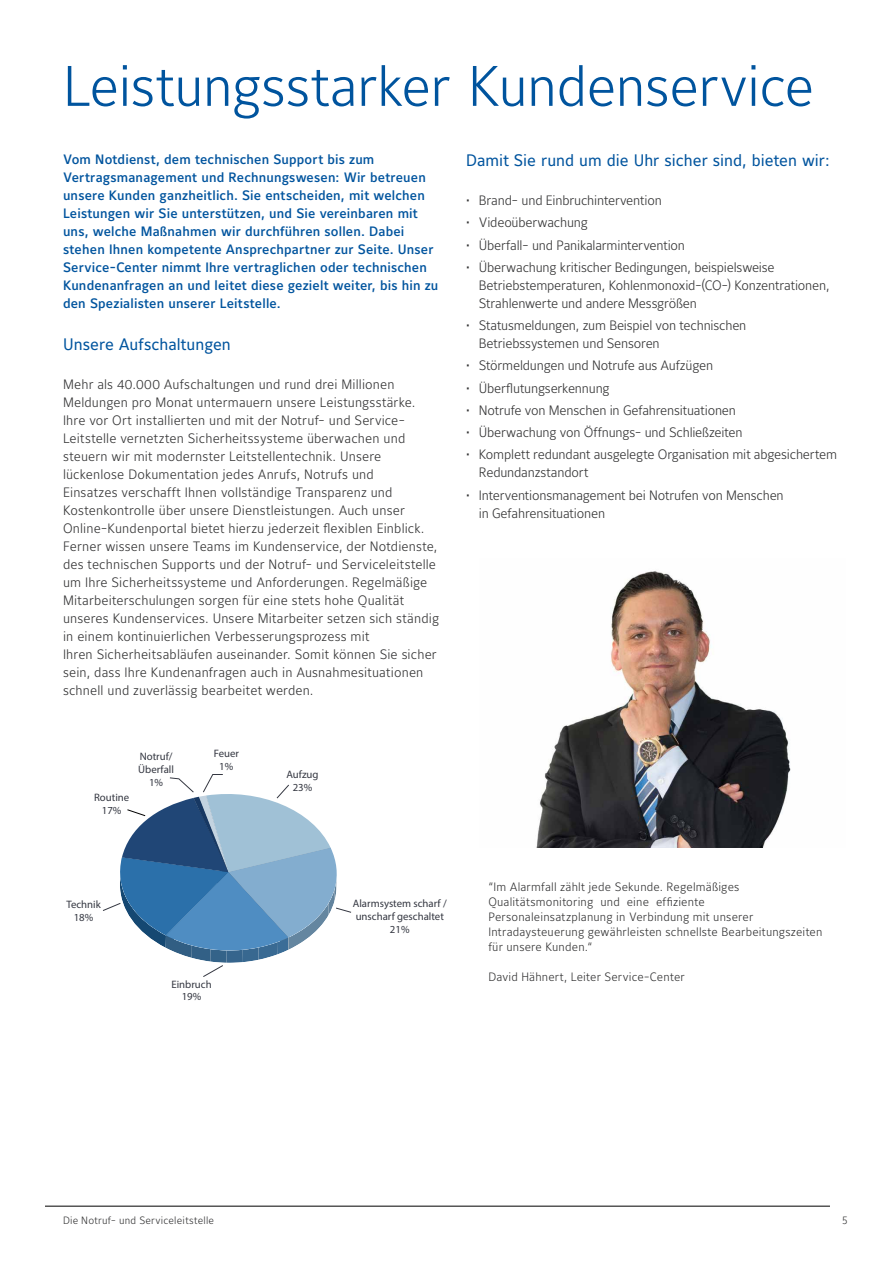
<style>
.page{position:relative;width:893px;height:1263px;background:#fff}
.page>*{position:absolute;margin:0;border:0;box-sizing:border-box;transform-origin:0 0}
.t1{font:300 56.55px "Maurea Jci Lf ML";letter-spacing:-.01em;color:#00549e}
.t2{font:16.5px "Maurea Jci Lf ML";color:#00549e}
.t3{font:300 13.5px/18px "Maurea Jci Lf ML";letter-spacing:.01em;color:#333334}
.t4{font:300 13.5px/18px "Maurea Jci Lf ML";letter-spacing:-.015em;color:#333334}
.t5{font:500 13.5px/18px "Maurea Jci Lf ML";letter-spacing:.01em;color:#00549e}
.t6{font:300 12px/15px "Maurea Jci Lf ML";letter-spacing:.015em;color:#333334}
.t7{font:10.8px/12.9px "Myriad Pro";color:#343741;text-align:center}
.t8{font:300 10.5px "Maurea Jci Lf ML";letter-spacing:.02em;color:#333334}
.t9{font:300 10.5px "Maurea Jci Tf ML";color:#333334}
</style>
<div class="page">
<img style="left:536px;top:571px;width:255px;height:276px">
<svg style="left:103px;top:774px;width:249px;height:203px"></svg>
<hr style="left:45px;top:1206px;width:785px;height:1px;background:#000">
<h1 class="t1" style="left:63px;top:51px;width:753px">Leistungsstarker Kundenservice</h1>
<p class="t5" style="left:63px;top:150px;width:377px">Vom Notdienst, dem technischen Support bis zum Vertragsmanagement und Rechnungswesen: Wir betreuen unsere Kunden ganzheitlich. Sie entscheiden, mit welchen Leistungen wir Sie unterstützen, und Sie vereinbaren mit uns, welche Maßnahmen wir durchführen sollen. Dabei stehen Ihnen kompetente Ansprechpartner zur Seite. Unser Service-Center nimmt Ihre vertraglichen oder technischen Kundenanfragen an und leitet diese gezielt weiter, bis hin zu den Spezialisten unserer Leitstelle.</p>
<p class="t2" style="left:63px;top:334px;width:169px">Unsere Aufschaltungen</p>
<p class="t3" style="left:63px;top:375px;width:378px">Mehr als 40.000 Aufschaltungen und rund drei Millionen Meldungen pro Monat untermauern unsere Leistungsstärke.<br>Ihre vor Ort installierten und mit der Notruf- und Service-Leitstelle vernetzten Sicherheitssysteme überwachen und steuern wir mit modernster Leitstellentechnik. Unsere lückenlose Dokumentation jedes Anrufs, Notrufs und<br>Einsatzes verschafft Ihnen vollständige Transparenz und Kostenkontrolle über unsere Dienstleistungen. Auch unser Online-Kundenportal bietet hierzu jederzeit flexiblen Einblick.<br>Ferner wissen unsere Teams im Kundenservice, der Notdienste, des technischen Supports und der Notruf- und Serviceleitstelle um Ihre Sicherheitssysteme und Anforderungen. Regelmäßige Mitarbeiterschulungen sorgen für eine stets hohe Qualität unseres Kundenservices. Unsere Mitarbeiter setzen sich ständig in einem kontinuierlichen Verbesserungsprozess mit<br>Ihren Sicherheitsabläufen auseinander. Somit können Sie sicher sein, dass Ihre Kundenanfragen auch in Ausnahmesituationen schnell und zuverlässig bearbeitet werden.</p>
<p class="t2" style="left:466px;top:150px;width:365px">Damit Sie rund um die Uhr sicher sind, bieten wir:</p>
<p class="t4" style="left:466px;top:191px;width:197px">• Brand- und Einbruchintervention</p>
<p class="t4" style="left:466px;top:213px;width:123px">• Videoüberwachung</p>
<p class="t4" style="left:466px;top:236px;width:220px">• Überfall- und Panikalarmintervention</p>
<p class="t4" style="left:479px;top:258px;width:352px;text-indent:-13px">• Überwachung kritischer Bedingungen, beispielsweise<br>Betriebstemperaturen, Kohlenmonoxid-(CO-) Konzentrationen,<br>Strahlenwerte und andere Messgrößen</p>
<p class="t4" style="left:479px;top:316px;width:269px;text-indent:-13px">• Statusmeldungen, zum Beispiel von technischen<br>Betriebssystemen und Sensoren</p>
<p class="t4" style="left:466px;top:356px;width:249px">• Störmeldungen und Notrufe aus Aufzügen</p>
<p class="t4" style="left:466px;top:379px;width:145px">• Überflutungserkennung</p>
<p class="t4" style="left:466px;top:401px;width:271px">• Notrufe von Menschen in Gefahrensituationen</p>
<p class="t4" style="left:466px;top:423px;width:278px">• Überwachung von Öffnungs- und Schließzeiten</p>
<p class="t4" style="left:479px;top:445px;width:360px;text-indent:-13px">• Komplett redundant ausgelegte Organisation mit abgesichertem<br>Redundanzstandort</p>
<p class="t4" style="left:479px;top:485px;width:306px;text-indent:-13px">• Interventionsmanagement bei Notrufen von Menschen in Gefahrensituationen</p>
<p class="t7" style="left:94px;top:791px;width:37px">Routine<br>17%</p>
<p class="t7" style="left:138px;top:750px;width:37px">Notruf/<br>Überfall<br>1%</p>
<p class="t7" style="left:214px;top:747px;width:27px">Feuer<br>1%</p>
<p class="t7" style="left:66px;top:897px;width:36px">Technik<br>18%</p>
<p class="t7" style="left:171px;top:977px;width:42px">Einbruch<br>19%</p>
<p class="t7" style="left:286px;top:767px;width:34px">Aufzug<br>23%</p>
<p class="t7" style="left:353px;top:897px;width:95px">Alarmsystem scharf / unscharf geschaltet<br>21%</p>
<p class="t6" style="left:488px;top:879px;width:336px">“Im Alarmfall zählt jede Sekunde. Regelmäßiges Qualitätsmonitoring und eine effiziente Personaleinsatzplanung in Verbindung mit unserer Intradaysteuerung gewährleisten schnellste Bearbeitungszeiten für unsere Kunden.“</p>
<p class="t6" style="left:488px;top:969px;width:198px">David Hähnert, Leiter Service-Center</p>
<p class="t8" style="left:63px;top:1214px;width:153px">Die Notruf- und Serviceleitstelle</p>
<p class="t9" style="left:842px;top:1214px;width:7px">5</p>
</div>
